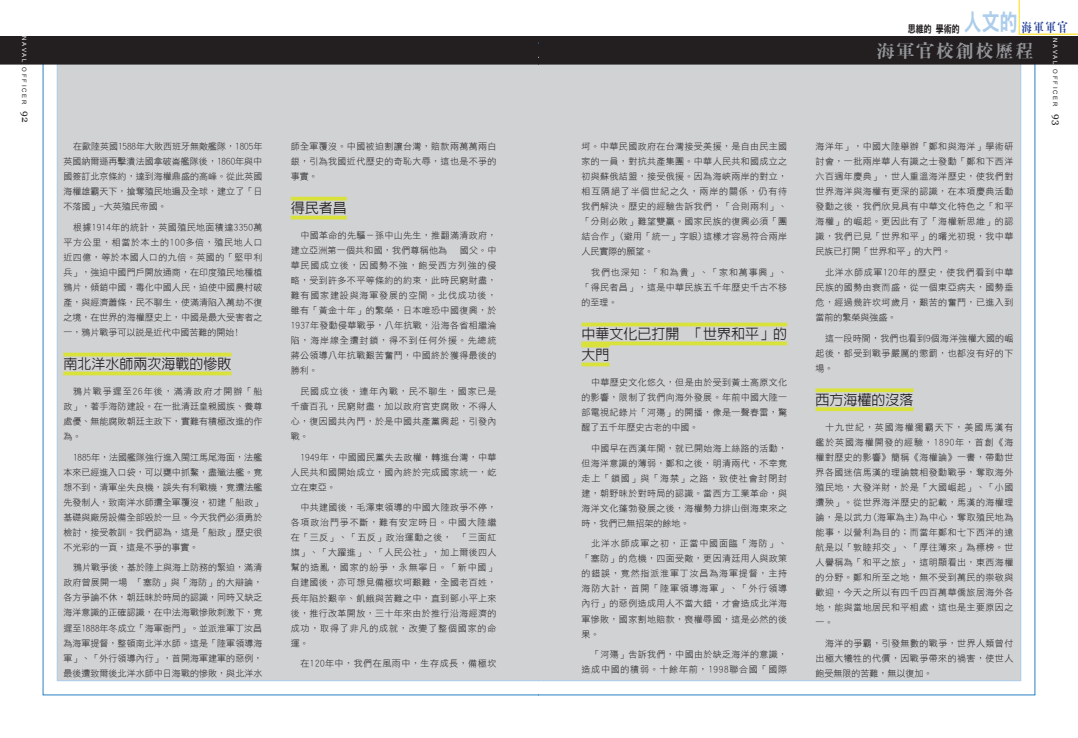
<style>
.page{position:relative;width:1078px;height:738px;background:#fff}
.page>*{position:absolute;margin:0;border:0;box-sizing:border-box;transform-origin:0 0}
.t1{font:18px "DF Ming XB WIN BF";letter-spacing:.1em;color:#939598}
.t2{font:500 14px/21px "Lin Gothic";color:#231f20}
.t3{font:13px "DF Ming XB WIN BF";color:#223f99;scale:.77 1}
.t4{font:10.4px "DFN Hei W9 WIN BF";color:#231f20;scale:.77 1}
.t5{font:9px/15px "DF Hei W3 WIN BF";letter-spacing:.04em;color:#231f20;text-align:justify}
.t6{font:9px/15px "DF Hei W3 WIN BF";letter-spacing:.085em;color:#231f20;text-align:right}
.t7{font:9px "DF Hei W3 WIN BF";letter-spacing:.06em;color:#231f20}
.t8{font:6px "Arial";letter-spacing:.3em;color:#231f20}
.s1{color:#fff}
.s2{font-family:"Georgia";font-size:10px}
</style>
<div class="page">
<div style="left:43px;top:64px;width:496px;height:631px;background:#d1d2d4"></div>
<div style="left:539px;top:64px;width:496px;height:631px;background:#d1d2d4"></div>
<svg style="left:0;top:0;width:1077px;height:64px"></svg>
<svg style="left:63px;top:352px;width:168px;height:4px"></svg>
<svg style="left:63px;top:371px;width:168px;height:4px"></svg>
<hr style="left:291px;top:197px;width:56px;height:3px;background:#d9e13b">
<svg style="left:291px;top:215px;width:56px;height:4px"></svg>
<svg style="left:581px;top:322px;width:206px;height:4px"></svg>
<svg style="left:581px;top:341px;width:206px;height:4px"></svg>
<hr style="left:581px;top:343px;width:28px;height:4px;background:#d9e13b">
<svg style="left:581px;top:362px;width:28px;height:4px"></svg>
<svg style="left:815px;top:388px;width:98px;height:4px"></svg>
<svg style="left:815px;top:407px;width:98px;height:4px"></svg>
<p class="t8" style="left:28px;top:36px;width:88px;rotate:90deg"><span class="s1">NAVAL</span> OFFICER <span class="s2">92</span></p>
<p class="t5" style="left:63px;top:139px;width:200px;text-indent:10px">在歐陸英國1588年大敗西班牙無敵艦隊，1805年英國納爾遜再擊潰法國拿破崙艦隊後，1860年與中國簽訂北京條約，達到海權鼎盛的高峰。從此英國海權雄霸天下，搶奪殖民地遍及全球，建立了「日不落國」-大英殖民帝國。</p>
<p class="t5" style="left:63px;top:219px;width:200px;text-indent:10px">根據1914年的統計，英國殖民地面積達3350萬平方公里，相當於本土的100多倍，殖民地人口近四億，等於本國人口的九倍。英國的「堅甲利兵」，強迫中國門戶開放通商，在印度殖民地種植鴉片，傾銷中國，毒化中國人民，迫使中國農村破產，與經濟蕭條，民不聊生，使滿清陷入萬劫不復之境，在世界的海權歷史上，中國是最大受害者之一，鴉片戰爭可以說是近代中國苦難的開始!</p>
<p class="t2" style="left:63px;top:353px;width:169px">南北洋水師兩次海戰的慘敗</p>
<p class="t5" style="left:63px;top:383px;width:200px;text-indent:10px">鴉片戰爭遲至26年後，滿清政府才開辦「船政」，著手海防建設。在一批清廷皇親國族、養尊處優、無能腐敗朝廷主政下，實難有積極改進的作為。</p>
<p class="t5" style="left:63px;top:449px;width:200px;text-indent:10px">1885年，法國艦隊強行進入閩江馬尾海面，法艦本來已經進入口袋，可以甕中抓鰲，盡殲法艦。竟想不到，清軍坐失良機，誤失有利戰機，竟遭法艦先發制人，致南洋水師遭全軍覆沒，初建「船政」基礎與廠房設備全部毀於一旦。今天我們必須勇於檢討，接受教訓。我們認為，這是「船政」歷史很不光彩的一頁，這是不爭的事實。</p>
<p class="t5" style="left:63px;top:559px;width:200px;text-indent:10px">鴉片戰爭後，基於陸上與海上防務的緊迫，滿清政府曾展開一場 「塞防」與「海防」的大辯論，各方爭論不休，朝廷昧於時局的認識，同時又缺乏海洋意識的正確認識，在中法海戰慘敗刺激下，竟遲至1888年冬成立「海軍衙門」。並派淮軍丁汝昌為海軍提督，整頓南北洋水師。這是「陸軍領導海軍」、「外行領導內行」，首開海軍建軍的惡例，最後遭致爾後北洋水師中日海戰的慘敗，與北洋水</p>
<p class="t5" style="left:291px;top:139px;width:207px">師全軍覆沒。中國被迫割讓台灣，賠款兩萬萬兩白銀，引為我國近代歷史的奇恥大辱，這也是不爭的事實。</p>
<p class="t2" style="left:291px;top:197px;width:57px">得民者昌</p>
<p class="t5" style="left:291px;top:227px;width:207px;text-indent:10px">中國革命的先驅－孫中山先生，推翻滿清政府，建立亞洲第一個共和國，我們尊稱他為</p>
<p class="t5" style="left:291px;top:242px;width:207px;text-indent:169px">國父。中華民國成立後，因國勢不強，飽受西方列強的侵略，受到許多不平等條約的約束，此時民窮財盡，難有國家建設與海軍發展的空間。北伐成功後，雖有「黃金十年」的繁榮，日本唯恐中國復興，於1937年發動侵華戰爭，八年抗戰，沿海各省相繼淪陷，海岸線全遭封鎖，得不到任何外援。先總統蔣公領導八年抗戰艱苦奮鬥，中國終於獲得最後的勝利。</p>
<p class="t5" style="left:291px;top:383px;width:207px;text-indent:10px">民國成立後，連年內戰，民不聊生，國家已是千瘡百孔，民窮財盡，加以政府官吏腐敗，不得人心，復因國共內鬥，於是中國共產黨興起，引發內戰。</p>
<p class="t5" style="left:291px;top:449px;width:207px;text-indent:10px">1949年，中國國民黨失去政權，轉進台灣，中華人民共和國開始成立，國內終於完成國家統一，屹立在東亞。</p>
<p class="t5" style="left:291px;top:499px;width:207px;text-indent:10px">中共建國後，毛澤東領導的中國大陸政爭不停，各項政治鬥爭不斷，難有安定時日。中國大陸繼在「三反」、「五反」政治運動之後， 「三面紅旗」、「大躍進」、「人民公社」，加上爾後四人幫的造亂，國家的紛爭，永無寧日。「新中國」自建國後，亦可想見備極坎坷艱難，全國老百姓，長年陷於艱辛、飢餓與苦難之中，直到鄧小平上來後，推行改革開放，三十年來由於推行沿海經濟的成功，取得了非凡的成就，改變了整個國家的命運。</p>
<p class="t7" style="left:300px;top:658px;width:197px">在120年中，我們在風雨中，生存成長，備極坎</p>
<p class="t5" style="left:581px;top:139px;width:207px">坷。中華民國政府在台灣接受美援，是自由民主國家的一員，對抗共產集團。中華人民共和國成立之初與蘇俄結盟，接受俄援。因為海峽兩岸的對立，相互隔絕了半個世紀之久，兩岸的關係，仍有待我們解決。歷史的經驗告訴我們，「合則兩利」、「分則必敗」難望雙贏。國家民族的復興必須「團結合作」(避用「統一」字眼)這樣才容易符合兩岸人民實際的願望。</p>
<p class="t5" style="left:581px;top:264px;width:207px;text-indent:10px">我們也深知：「和為貴」、「家和萬事興」、「得民者昌」，這是中華民族五千年歷史千古不移的至理。</p>
<p class="t2" style="left:581px;top:323px;width:207px">中華文化已打開 「世界和平」的大門</p>
<p class="t5" style="left:581px;top:374px;width:207px;text-indent:10px">中華歷史文化悠久，但是由於受到黃土高原文化的影響，限制了我們向海外發展。年前中國大陸一部電視紀錄片「河殤」的開播，像是一聲春雷，驚醒了五千年歷史古老的中國。</p>
<p class="t5" style="left:581px;top:440px;width:207px;text-indent:10px">中國早在西漢年間，就已開始海上絲路的活動，但海洋意識的薄弱，鄭和之後，明清兩代，不幸竟走上「鎖國」與「海禁」之路，致使社會封閉封建，朝野昧於對時局的認識。當西方工業革命，與海洋文化蓬勃發展之後，海權勢力排山倒海東來之時，我們已無招架的餘地。</p>
<p class="t5" style="left:581px;top:535px;width:207px;text-indent:10px">北洋水師成軍之初，正當中國面臨「海防」、「塞防」的危機，四面受敵，更因清廷用人與政策的錯誤，竟然指派淮軍丁汝昌為海軍提督，主持海防大計，首開「陸軍領導海軍」、「外行領導內行」的惡例造成用人不當大錯，才會造成北洋海軍慘敗，國家割地賠款，喪權辱國，這是必然的後果。</p>
<p class="t6" style="left:581px;top:646px;width:207px">「河殤」告訴我們，中國由於缺乏海洋的意識，造成中國的積弱。十餘年前，1998聯合國「國際</p>
<p class="t3" style="left:963px;top:21px;width:137px"><sup>人文的</sup>海軍軍官</p>
<p class="t8" style="left:1058px;top:38px;width:88px;rotate:90deg"><span class="s1">NAVAL</span> OFFICER <span class="s2">93</span></p>
<p class="t4" style="left:907px;top:23px;width:69px">思維的 學術的</p>
<p class="t1" style="left:876px;top:41px;width:158px">海軍官校創校歷程</p>
<p class="t5" style="left:815px;top:139px;width:199px">海洋年」，中國大陸舉辦「鄭和與海洋」學術研討會，一批兩岸華人有識之士發動「鄭和下西洋六百週年慶典」，世人重溫海洋歷史，使我們對世界海洋與海權有更深的認識，在本項慶典活動發動之後，我們欣見具有中華文化特色之「和平海權」的崛起。更因此有了「海權新思維」的認識，我們已見「世界和平」的曙光初現，我中華民族已打開「世界和平」的大門。</p>
<p class="t5" style="left:815px;top:264px;width:199px;text-indent:10px">北洋水師成軍120年的歷史，使我們看到中華民族的國勢由衰而盛，從一個東亞病夫，國勢垂危，經過幾許坎坷歲月，艱苦的奮鬥，已進入到當前的繁榮與強盛。</p>
<p class="t5" style="left:815px;top:330px;width:199px;text-indent:10px">這一段時間，我們也看到9個海洋強權大國的崛起後，都受到戰爭嚴厲的懲罰，也都沒有好的下場。</p>
<p class="t2" style="left:815px;top:389px;width:99px">西方海權的沒落</p>
<p class="t5" style="left:815px;top:419px;width:199px;text-indent:10px">十九世紀，英國海權獨霸天下，美國馬漢有鑑於英國海權開發的經驗，1890年，首創《海權對歷史的影響》簡稱《海權論》一書，帶動世界各國迷信馬漢的理論競相發動戰爭，奪取海外殖民地，大發洋財，於是「大國崛起」、「小國遭殃」。從世界海洋歷史的記載，馬漢的海權理論，是以武力(海軍為主)為中心，奪取殖民地為能事，以營利為目的；而當年鄭和七下西洋的遠航是以「敦睦邦交」、「厚往薄來」為標榜。世人譽稱為「和平之旅」，這明顯看出，東西海權的分野。鄭和所至之地，無不受到萬民的崇敬與歡迎，今天之所以有四千四百萬華僑旅居海外各地，能與當地居民和平相處，這也是主要原因之一。</p>
<p class="t5" style="left:815px;top:634px;width:199px;text-indent:10px">海洋的爭霸，引發無數的戰爭，世界人類曾付出極大犧牲的代價，因戰爭帶來的禍害，使世人飽受無限的苦難，無以復加。</p>
</div>
